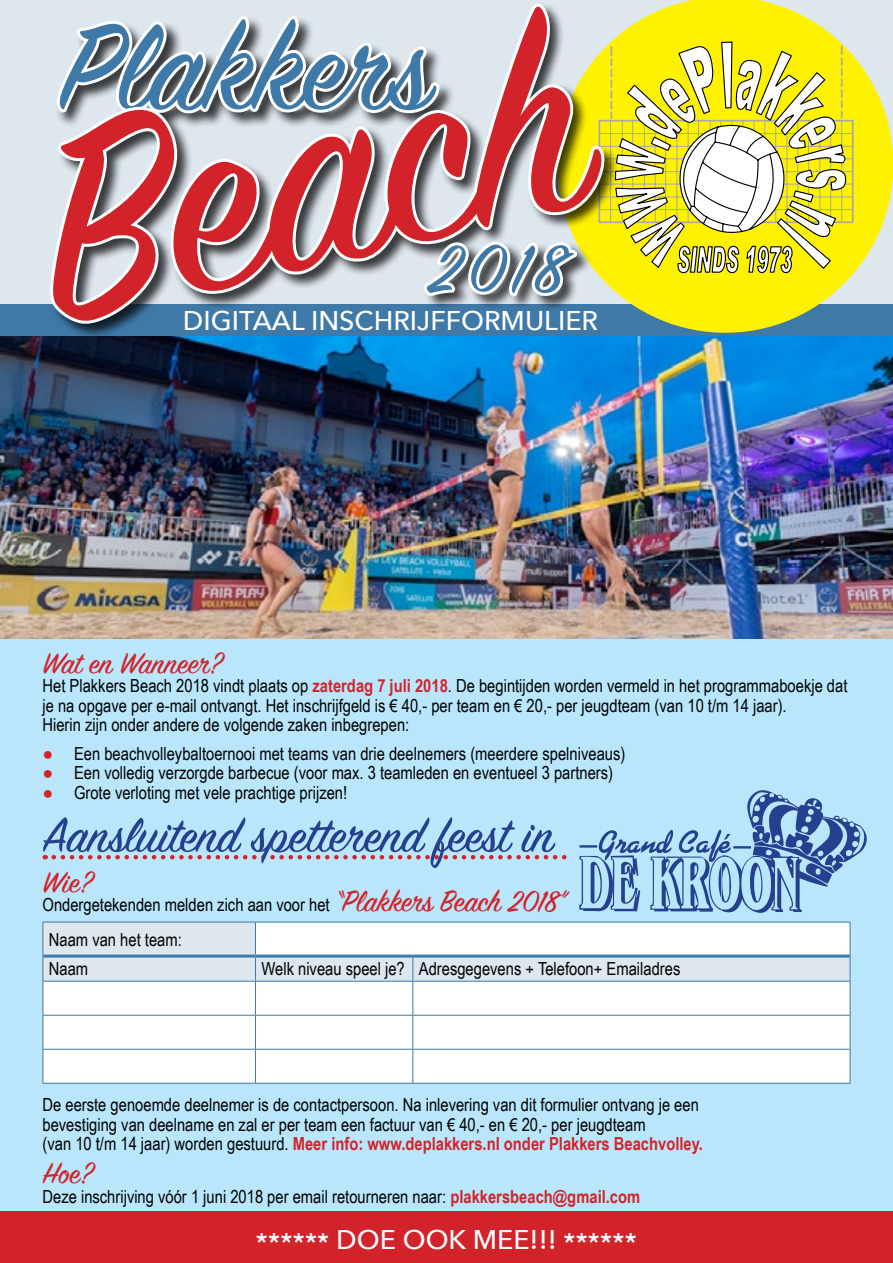
<style>
.page{position:relative;width:893px;height:1263px;background:#fff}
.page>*{position:absolute;margin:0;border:0;box-sizing:border-box;transform-origin:0 0}
.t1{font:303px "Sign Painter House Script";color:#d2232a}
.t2{font:135px "Sign Painter House Script";color:#3e79a8}
.t3{font:75px "Sign Painter House Script";color:#3e79a8}
.t4{font:54px "Sign Painter House Script";color:#25408f}
.t5{font:33px "Sign Painter House Script";color:#d2232a}
.t6{font:500 27px "Avenir Next";color:#fff}
.t7{font:18px/19.5px "Arial Narrow";color:#000}
.s1{font-weight:700;color:#d2232a}
.s2{color:#d2232a}
.s3{font-family:"Sign Painter House Script";font-size:33px;color:#d2232a}
</style>
<div class="page">
<div style="left:0;top:0;width:893px;height:337px;background:#dee6ee"></div>
<img style="left:0;top:336px;width:893px;height:303px">
<div style="left:0;top:304px;width:893px;height:32px;background:#3e79a8"></div>
<svg style="left:670px;top:0;width:223px;height:333px"></svg>
<div style="left:50px;top:2px;width:570px;height:338px;background:#000;opacity:.75"></div>
<svg style="left:51px;top:6px;width:802px;height:323px"></svg>
<div style="left:0;top:639px;width:893px;height:577px;background:#b9e6fa"></div>
<svg style="left:44px;top:923px;width:806px;height:160px;background:#f5f8fa"></svg>
<hr style="left:43px;top:922px;width:212px;height:1px;background:#3e79a8">
<hr style="left:43px;top:922px;width:1px;height:34px;background:#3e79a8">
<hr style="left:255px;top:922px;width:158px;height:1px;background:#3e79a8">
<hr style="left:255px;top:922px;width:1px;height:32px;background:#3e79a8">
<hr style="left:413px;top:922px;width:437px;height:1px;background:#3e79a8">
<hr style="left:850px;top:922px;width:1px;height:34px;background:#3e79a8">
<svg style="left:43px;top:957px;width:1px;height:24px"></svg>
<svg style="left:255px;top:957px;width:1px;height:24px"></svg>
<svg style="left:412px;top:957px;width:1px;height:24px"></svg>
<svg style="left:850px;top:956px;width:1px;height:25px"></svg>
<hr style="left:43px;top:981px;width:212px;height:1px;background:#3e79a8">
<hr style="left:43px;top:981px;width:1px;height:34px;background:#3e79a8">
<hr style="left:255px;top:981px;width:158px;height:1px;background:#3e79a8">
<hr style="left:255px;top:981px;width:1px;height:34px;background:#3e79a8">
<hr style="left:413px;top:981px;width:437px;height:1px;background:#3e79a8">
<hr style="left:412px;top:981px;width:1px;height:34px;background:#3e79a8">
<hr style="left:850px;top:981px;width:1px;height:34px;background:#3e79a8">
<hr style="left:43px;top:1015px;width:212px;height:1px;background:#3e79a8">
<hr style="left:43px;top:1015px;width:1px;height:34px;background:#3e79a8">
<hr style="left:255px;top:1015px;width:158px;height:1px;background:#3e79a8">
<hr style="left:255px;top:1015px;width:1px;height:34px;background:#3e79a8">
<hr style="left:413px;top:1015px;width:437px;height:1px;background:#3e79a8">
<hr style="left:412px;top:1015px;width:1px;height:34px;background:#3e79a8">
<hr style="left:850px;top:1015px;width:1px;height:34px;background:#3e79a8">
<hr style="left:43px;top:1049px;width:212px;height:1px;background:#3e79a8">
<hr style="left:43px;top:1049px;width:1px;height:34px;background:#3e79a8">
<hr style="left:255px;top:1049px;width:158px;height:1px;background:#3e79a8">
<hr style="left:255px;top:1049px;width:1px;height:34px;background:#3e79a8">
<hr style="left:413px;top:1049px;width:437px;height:1px;background:#3e79a8">
<hr style="left:412px;top:1049px;width:1px;height:34px;background:#3e79a8">
<hr style="left:850px;top:1049px;width:1px;height:34px;background:#3e79a8">
<hr style="left:43px;top:1083px;width:212px;height:1px;background:#3e79a8">
<hr style="left:255px;top:1083px;width:158px;height:1px;background:#3e79a8">
<hr style="left:413px;top:1083px;width:437px;height:1px;background:#3e79a8">
<hr style="left:43px;top:954px;width:212px;height:3px;background:#3e79a8">
<hr style="left:255px;top:954px;width:158px;height:3px;background:#3e79a8">
<hr style="left:413px;top:954px;width:437px;height:3px;background:#3e79a8">
<div style="left:0;top:1212px;width:893px;height:51px;background:#d2232a"></div>
<svg style="left:54px;top:790px;width:813px;height:123px"></svg>
<h1 class="t1" style="left:-5px;top:54px;width:559px;rotate:-13deg">Beach</h1>
<h2 class="t2" style="left:61px;top:-15px;width:371px">Plakkers</h2>
<h3 class="t3" style="left:429px;top:222px;width:136px">2018</h3>
<h3 class="t6" style="left:183px;top:297px;width:417px">DIGITAAL INSCHRIJFFORMULIER</h3>
<h3 class="t5" style="left:43px;top:643px;width:181px">Wat en Wanneer?</h3>
<p class="t7" style="left:43px;top:675px;width:806px">Het Plakkers Beach 2018 vindt plaats op <span class="s1">zaterdag 7 juli 2018</span>. De begintijden worden vermeld in het programmaboekje dat je na opgave per e-mail ontvangt. Het inschrijfgeld is € 40,- per team en € 20,- per jeugdteam (van 10 t/m 14 jaar).<br>Hierin zijn onder andere de volgende zaken inbegrepen:</p>
<p class="t7" style="left:43px;top:743px;width:584px"><span class="s2">●</span> Een beachvolleybaltoernooi met teams van drie deelnemers (meerdere spelniveaus)</p>
<p class="t7" style="left:43px;top:762px;width:572px"><span class="s2">●</span> Een volledig verzorgde barbecue (voor max. 3 teamleden en eventueel 3 partners)</p>
<p class="t7" style="left:43px;top:782px;width:306px"><span class="s2">●</span> Grote verloting met vele prachtige prijzen!</p>
<h3 class="t4" style="left:43px;top:802px;width:512px">Aansluitend spetterend feest in</h3>
<h3 class="t5" style="left:43px;top:862px;width:52px">Wie?</h3>
<p class="t7" style="left:49px;top:887px;width:520px;line-height:34.5px;text-indent:-6px">Ondergetekenden melden zich aan voor het <span class="s3">“Plakkers Beach 2018”<br></span>Naam van het team:</p>
<p class="t7" style="left:49px;top:958px;width:41px">Naam</p>
<p class="t7" style="left:261px;top:958px;width:420px">Welk niveau speel je? Adresgegevens + Telefoon+ Emailadres</p>
<p class="t7" style="left:43px;top:1094px;width:662px">De eerste genoemde deelnemer is de contactpersoon. Na inlevering van dit formulier ontvang je een bevestiging van deelname en zal er per team een factuur van € 40,- en € 20,- per jeugdteam<br>(van 10 t/m 14 jaar) worden gestuurd. <span class="s1">Meer info: www.deplakkers.nl onder Plakkers Beachvolley.</span></p>
<h3 class="t5" style="left:43px;top:1153px;width:52px">Hoe?</h3>
<p class="t7" style="left:43px;top:1186px;width:599px">Deze inschrijving vóór 1 juni 2018 per email retourneren naar: <span class="s1">plakkersbeach@gmail.com</span></p>
<h3 class="t6" style="left:256px;top:1218px;width:382px">****** DOE OOK MEE!!! ******</h3>
</div>
